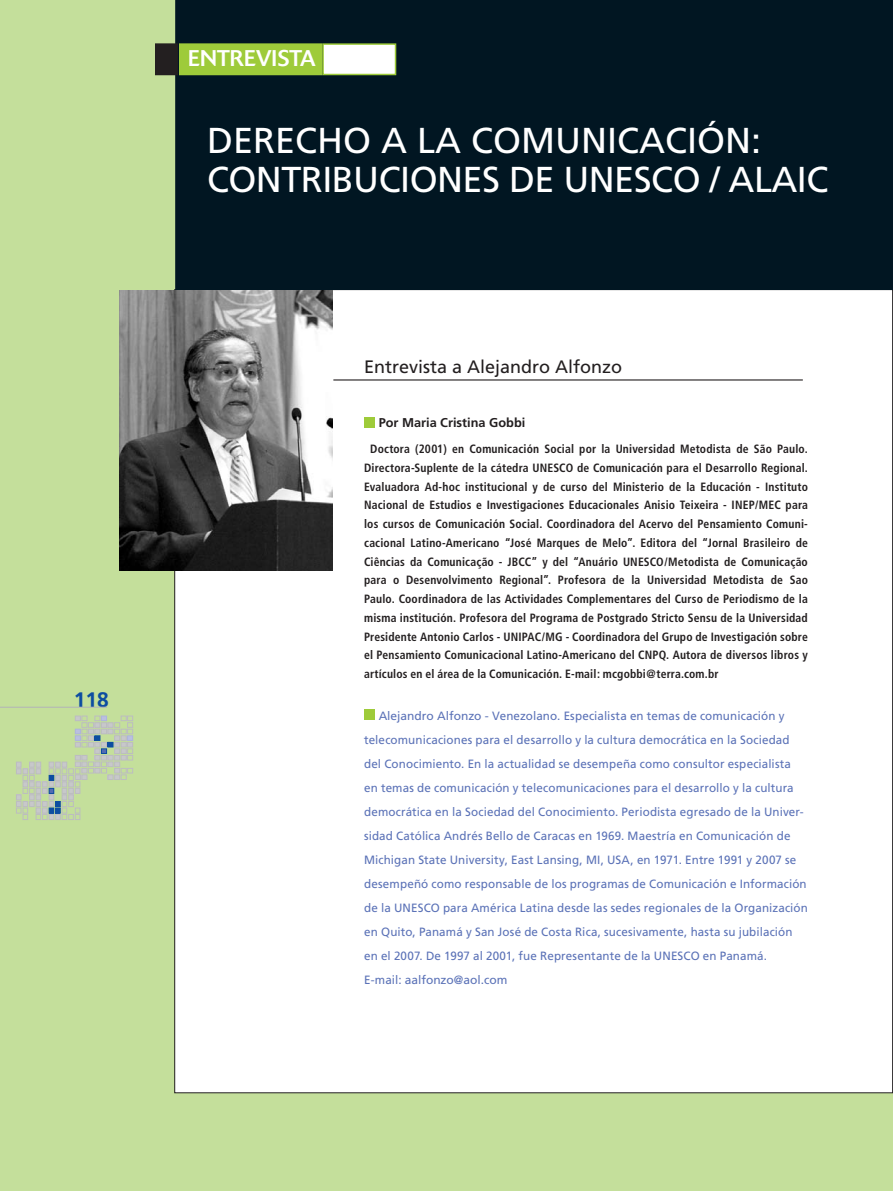
<style>
.page{position:relative;width:893px;height:1191px;background:#c4df9b}
.page>*{position:absolute;margin:0;border:0;box-sizing:border-box;transform-origin:0 0}
.t1{font:36px/39px "Frutiger";letter-spacing:-.015em;color:#fff}
.t2{font:22.5px "Delta";color:#fff}
.t3{font:700 21px "Frutiger";color:#0d4da1}
.t4{font:18px "Frutiger";color:#231f20}
.t5{font:700 12.75px "Frutiger";color:#231f20}
.t6{font:700 condensed 12px/18.8px "Frutiger";letter-spacing:.015em;color:#231f20;text-align:justify}
.t7{font:12px/24px "Frutiger";letter-spacing:.01em;color:#5b72b7}
</style>
<div class="page">
<div style="left:175px;top:290px;width:718px;height:802px;background:#fff"></div>
<hr style="left:333px;top:379px;width:470px;height:1px;background:#231f20">
<div style="left:175px;top:0;width:718px;height:290px;background:#011622"></div>
<div style="left:365px;top:417px;width:10px;height:10px;background:#9ecb3a"></div>
<div style="left:365px;top:709px;width:10px;height:10px;background:#9ecb3a"></div>
<div style="left:180px;top:44px;width:142px;height:30px;background:#9ecb3a"></div>
<div style="left:179px;top:43px;width:143px;height:32px;border:2px solid #9ecb3a"></div>
<div style="left:323px;top:44px;width:73px;height:30px;background:#fff"></div>
<div style="left:322px;top:43px;width:74px;height:32px;border:2px solid #9ecb3a"></div>
<div style="left:156px;top:44px;width:21px;height:30px;background:#231f20"></div>
<div style="left:155px;top:43px;width:23px;height:32px;border:2px solid #231f20"></div>
<hr style="left:0;top:707px;width:107px;height:1px;background:#b2b3b7">
<svg style="left:16px;top:716px;width:117px;height:103px;background:#bdd1a8"></svg>
<img style="left:120px;top:290px;width:212px;height:280px">
<h3 class="t3" style="left:74px;top:687px;width:37px">118</h3>
<h2 class="t2" style="left:188px;top:45px;width:129px">ENTREVISTA</h2>
<h1 class="t1" style="left:207px;top:120px;width:623px">DERECHO A LA COMUNICACIÓN:<br>CONTRIBUCIONES DE UNESCO / ALAIC</h1>
<h3 class="t4" style="left:364px;top:356px;width:260px">Entrevista a Alejandro Alfonzo</h3>
<p class="t5" style="left:379px;top:415px;width:148px">Por Maria Cristina Gobbi</p>
<p class="t6" style="left:364px;top:439px;width:445px;text-indent:6px">Doctora (2001) en Comunicación Social por la Universidad Metodista de São Paulo.<br>Directora-Suplente de la cátedra UNESCO de Comunicación para el Desarrollo Regional.<br>Evaluadora Ad-hoc institucional y de curso del Ministerio de la Educación - Instituto Nacional de Estudios e Investigaciones Educacionales Anisio Teixeira - INEP/MEC para los cursos de Comunicación Social. Coordinadora del Acervo del Pensamiento Comu-ni&shy;cacional Latino-Americano “José Marques de Melo”. Editora del “Jornal Brasileiro de Ciên-cias da Comunicação - JBCC” y del “Anuário UNESCO/Metodista de Comunicação para o Desenvolvimento Regional”. Profesora de la Universidad Metodista de Sao Paulo. Coordinadora de las Actividades Complementares del Curso de Periodismo de la misma institución. Profesora del Programa de Postgrado Stricto Sensu de la Universidad Presidente Antonio Carlos - UNIPAC/MG - Coordinadora del Grupo de Investigación sobre el Pensamiento Comunicacional Latino-Americano del CNPQ. Autora de diversos libros y artículos en el área de la Comunicación. E-mail: mcgobbi@terra.com.br</p>
<p class="t7" style="left:364px;top:704px;width:445px;text-indent:15px">Alejandro Alfonzo - Venezolano. Especialista en temas de comunicación y telecomunicaciones para el desarrollo y la cultura democrática en la Sociedad del Conocimiento. En la actualidad se desempeña como consultor especialista<br>en temas de comunicación y telecomunicaciones para el desarrollo y la cultura democrática en la Sociedad del Conocimiento. Periodista egresado de la Univer&shy;sidad Católica Andrés Bello de Caracas en 1969. Maestría en Comunicación de Michigan State University, East Lansing, MI, USA, en 1971. Entre 1991 y 2007 se desempeñó como responsable de los programas de Comunicación e Información de la UNESCO para América Latina desde las sedes regionales de la Organización en Quito, Panamá y San José de Costa Rica, sucesivamente, hasta su jubilación en el 2007. De 1997 al 2001, fue Representante de la UNESCO en Panamá.<br>E-mail: aalfonzo@aol.com</p>
</div>
